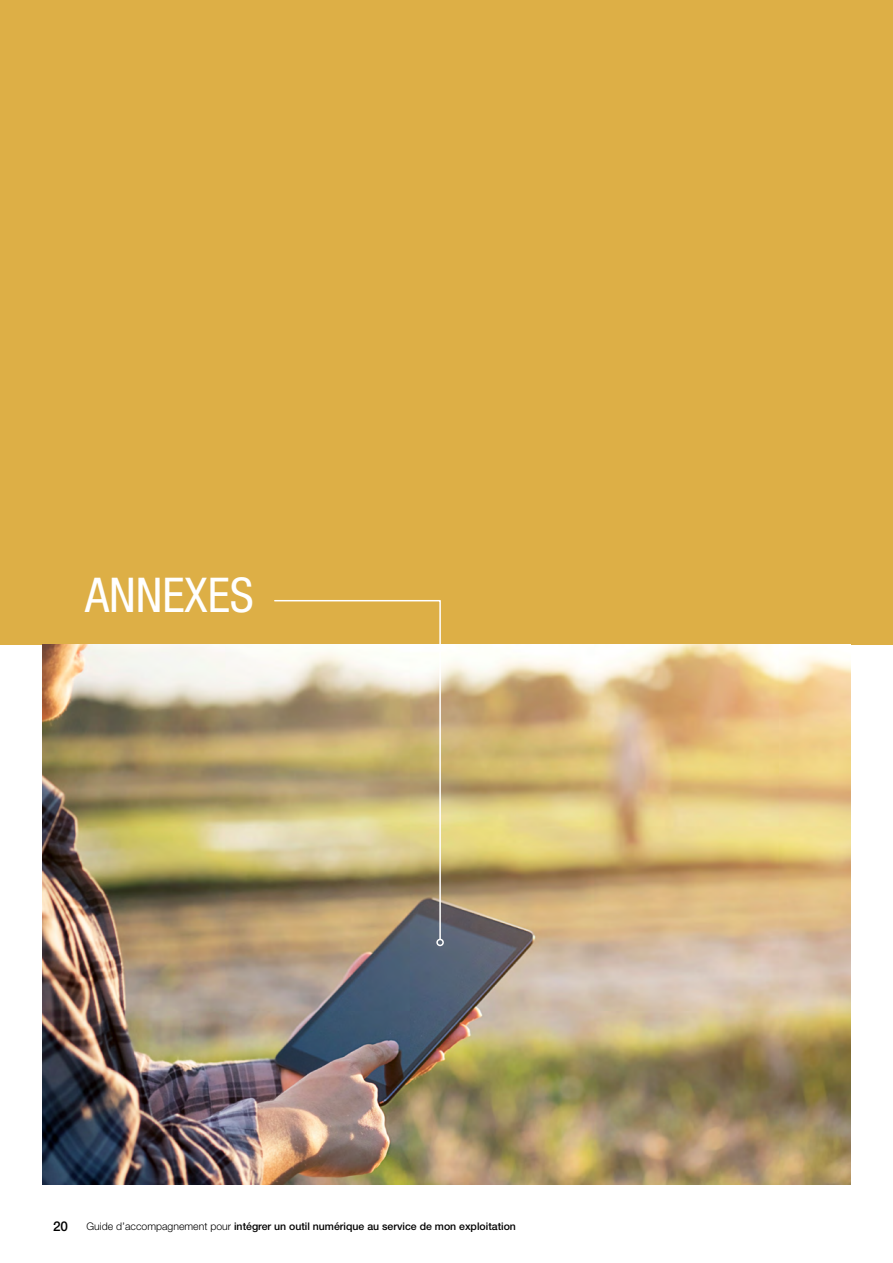
<style>
.page{position:relative;width:893px;height:1263px;background:#fff}
.page>*{position:absolute;margin:0;border:0;box-sizing:border-box;transform-origin:0 0}
.t1{font:condensed 48px "Helvetica Neue";color:#fff}
.t2{font:500 13.5px "Helvetica Neue";color:#000}
.t3{font:500 10.5px "Helvetica Neue";color:#000}
.s1{font-weight:300}
</style>
<div class="page">
<div style="left:0;top:0;width:893px;height:644px;background:#ddaf46"></div>
<img style="left:43px;top:644px;width:807px;height:540px">
<svg style="left:273px;top:600px;width:169px;height:341px"></svg>
<div style="left:436px;top:939px;width:8px;height:7px;border:2px solid #fff;border-radius:50%"></div>
<h1 class="t1" style="left:85px;top:567px;width:170px">ANNEXES</h1>
<p class="t2" style="left:53px;top:1218px;width:17px">20</p>
<p class="t3" style="left:86px;top:1220px;width:431px"><span class="s1">Guide d’accompagnement pour</span> intégrer un outil numérique au service de mon exploitation</p>
</div>
